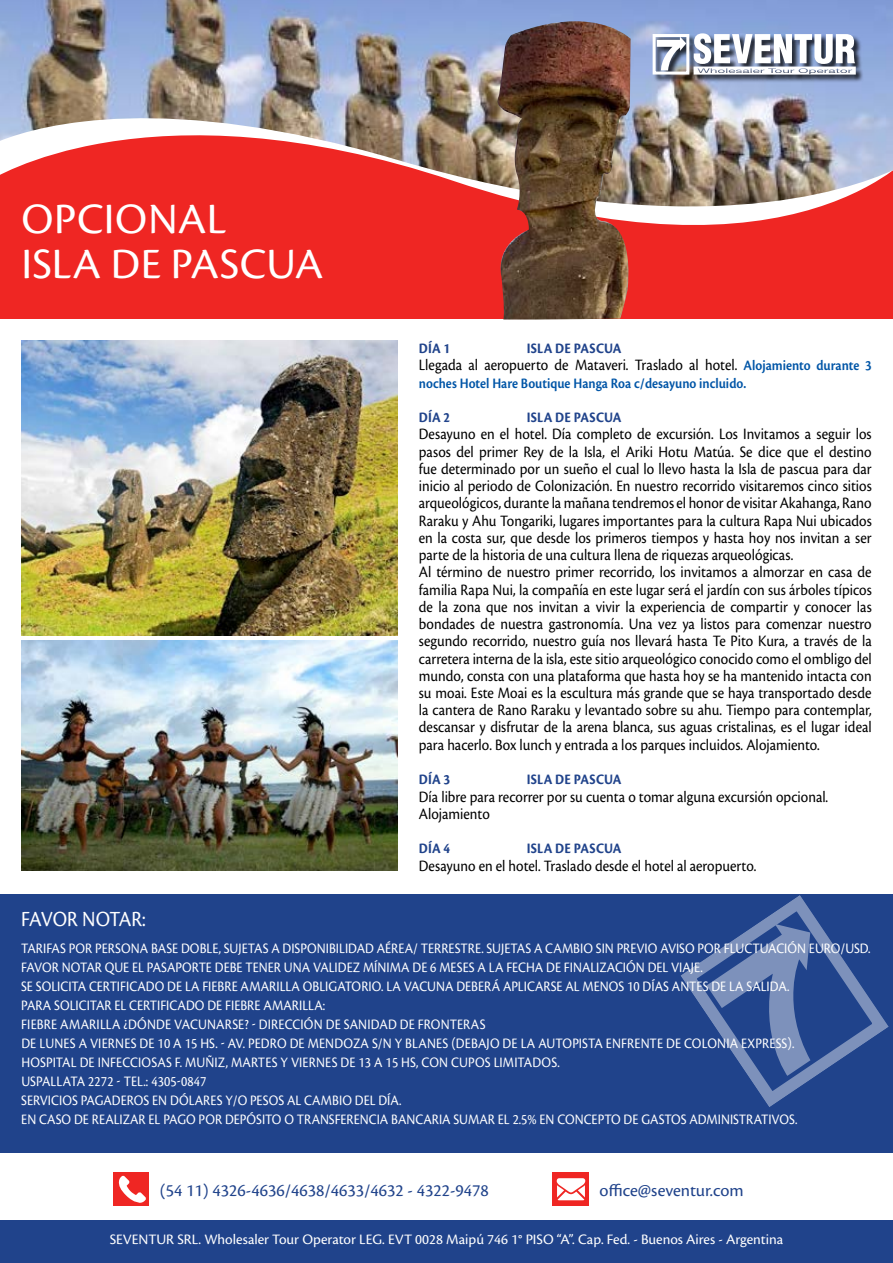
<style>
.page{position:relative;width:893px;height:1263px;background:#fff}
.page>*{position:absolute;margin:0;border:0;box-sizing:border-box;transform-origin:0 0}
.t1{font:45px/45px "Cronos Pro";letter-spacing:.015em;color:#fff}
.t2{font:22.5px "Cronos Pro";letter-spacing:-.02em;color:#fff;scale:.9 1}
.t3{font:18px "Cronos Pro";color:#20438b}
.t4{font:16.5px/17.2px "Cronos Pro";color:#000;scale:.9 1}
.t5{font:15px/18.9px "Cronos Pro";color:#fff;scale:.9 1}
.t6{font:15px "Cronos Pro";color:#fff}
.t7{font:700 15px "Cronos Pro";letter-spacing:.01em;color:#20438b;scale:.9 1}
.t8{font:600 15px "Cronos Pro";color:#0055a7;scale:.9 1}
.s1{font-weight:600;font-size:15px;color:#0055a7}
</style>
<div class="page">
<div style="left:0;top:125px;width:893px;height:194px;background:#ef2623"></div>
<svg style="left:632px;top:208px;width:183px;height:17px;fill:#fff"></svg>
<img style="left:0;top:0;width:893px;height:208px">
<img style="left:21px;top:640px;width:377px;height:230px">
<img style="left:21px;top:340px;width:377px;height:296px">
<div style="left:653px;top:34px;width:211px;height:49px;background:#000;opacity:.77"></div>
<div style="left:653px;top:34px;width:36px;height:41px;border:3px solid #fff"></div>
<svg style="left:657px;top:37px;width:29px;height:33px"></svg>
<svg style="left:694px;top:33px;width:162px;height:42px"></svg>
<div style="left:0;top:894px;width:893px;height:258px;background:#20438b"></div>
<svg style="left:680px;top:895px;width:209px;height:212px"></svg>
<div style="left:0;top:1220px;width:893px;height:43px;background:#20438b"></div>
<div style="left:553px;top:1172px;width:36px;height:34px;background:#ef2623"></div>
<svg style="left:557px;top:1178px;width:28px;height:22px"></svg>
<div style="left:114px;top:1172px;width:35px;height:34px;background:#ef2623"></div>
<svg style="left:118px;top:1175px;width:28px;height:28px"></svg>
<img style="left:496px;top:21px;width:136px;height:298px">
<h1 class="t1" style="left:21px;top:197px;width:303px">OPCIONAL<br>ISLA DE PASCUA</h1>
<p class="t7" style="left:419px;top:340px;width:36px">DÍA 1</p>
<p class="t7" style="left:527px;top:340px;width:107px">ISLA DE PASCUA</p>
<p class="t4" style="left:419px;top:357px;width:505px">Llegada al aeropuerto de Mataveri. Traslado al hotel. <span class="s1">Alojamiento durante 3</span></p>
<p class="t8" style="left:419px;top:374px;width:365px">noches Hotel Hare Boutique Hanga Roa c/desayuno incluido.</p>
<p class="t7" style="left:419px;top:409px;width:36px">DÍA 2</p>
<p class="t7" style="left:527px;top:409px;width:107px">ISLA DE PASCUA</p>
<p class="t4" style="left:419px;top:426px;width:505px">Desayuno en el hotel. Día completo de excursión. Los Invitamos a seguir los pasos del primer Rey de la Isla, el Ariki Hotu Matúa. Se dice que el destino fue determinado por un sueño el cual lo llevo hasta la Isla de pascua para dar inicio al periodo de Colonización. En nuestro recorrido visitaremos cinco sitios arqueológicos, durante la mañana tendremos el honor de visitar Akahanga, Rano Raraku y Ahu Tongariki, lugares importantes para la cultura Rapa Nui ubicados en la costa sur, que desde los primeros tiempos y hasta hoy nos invitan a ser parte de la historia de una cultura llena de riquezas arqueológicas.<br>Al término de nuestro primer recorrido, los invitamos a almorzar en casa de familia Rapa Nui, la compañía en este lugar será el jardín con sus árboles típicos de la zona que nos invitan a vivir la experiencia de compartir y conocer las bondades de nuestra gastronomía. Una vez ya listos para comenzar nuestro segundo recorrido, nuestro guía nos llevará hasta Te Pito Kura, a través de la carretera interna de la isla, este sitio arqueológico conocido como el ombligo del mundo, consta con una plataforma que hasta hoy se ha mantenido intacta con su moai. Este Moai es la escultura más grande que se haya transportado desde la cantera de Rano Raraku y levantado sobre su ahu. Tiempo para contemplar, descansar y disfrutar de la arena blanca, sus aguas cristalinas, es el lugar ideal para hacerlo. Box lunch y entrada a los parques incluidos. Alojamiento.</p>
<p class="t7" style="left:419px;top:771px;width:36px">DÍA 3</p>
<p class="t7" style="left:527px;top:771px;width:107px">ISLA DE PASCUA</p>
<p class="t4" style="left:419px;top:788px;width:456px">Día libre para recorrer por su cuenta o tomar alguna excursión opcional.<br>Alojamiento</p>
<p class="t7" style="left:419px;top:840px;width:36px">DÍA 4</p>
<p class="t7" style="left:527px;top:840px;width:107px">ISLA DE PASCUA</p>
<p class="t4" style="left:419px;top:857px;width:376px">Desayuno en el hotel. Traslado desde el hotel al aeropuerto.</p>
<h2 class="t2" style="left:21px;top:906px;width:140px">FAVOR NOTAR:</h2>
<p class="t5" style="left:21px;top:939px;width:945px">TARIFAS POR PERSONA BASE DOBLE, SUJETAS A DISPONIBILIDAD AÉREA/ TERRESTRE. SUJETAS A CAMBIO SIN PREVIO AVISO POR FLUCTUACIÓN EURO/USD.<br>FAVOR NOTAR QUE EL PASAPORTE DEBE TENER UNA VALIDEZ MÍNIMA DE 6 MESES A LA FECHA DE FINALIZACIÓN DEL VIAJE.<br>SE SOLICITA CERTIFICADO DE LA FIEBRE AMARILLA OBLIGATORIO. LA VACUNA DEBERÁ APLICARSE AL MENOS 10 DÍAS ANTES DE LA SALIDA.<br>PARA SOLICITAR EL CERTIFICADO DE FIEBRE AMARILLA:<br>FIEBRE AMARILLA ¿Dónde</p>
<p class="t5" style="left:174px;top:1015px;width:10px">vacunarse</p>
<p class="t5" style="left:244px;top:1015px;width:127px">? - DIRECCIÓN de Sanidad</p>
<p class="t5" style="left:400px;top:1015px;width:37px">de Fronteras</p>
<p class="t5" style="left:21px;top:1034px;width:29px">De lunes</p>
<p class="t5" style="left:79px;top:1034px;width:21px">a viernes</p>
<p class="t5" style="left:140px;top:1034px;width:138px">de 10 a 15 hs. - Av. Pedro</p>
<p class="t5" style="left:290px;top:1034px;width:43px">de Mendoza</p>
<p class="t5" style="left:372px;top:1034px;width:54px">S/N y Blanes</p>
<p class="t5" style="left:451px;top:1034px;width:14px">(debajo</p>
<p class="t5" style="left:503px;top:1034px;width:58px">de la Autopista</p>
<p class="t5" style="left:606px;top:1034px;width:9px">enfrente</p>
<p class="t5" style="left:666px;top:1034px;width:39px">de Colonia</p>
<p class="t5" style="left:741px;top:1034px;width:24px">Express</p>
<p class="t5" style="left:788px;top:1034px;width:9px">).</p>
<p class="t5" style="left:21px;top:1053px;width:19px">Hospital</p>
<p class="t5" style="left:80px;top:1053px;width:33px">de Infecciosas</p>
<p class="t5" style="left:175px;top:1053px;width:84px">F. Muñiz, Martes</p>
<p class="t5" style="left:281px;top:1053px;width:20px">y viernes</p>
<p class="t5" style="left:341px;top:1053px;width:101px">de 13 a 15 hs, con</p>
<p class="t5" style="left:451px;top:1053px;width:10px">cupos</p>
<p class="t5" style="left:494px;top:1053px;width:9px">limitados</p>
<p class="t5" style="left:558px;top:1053px;width:4px">.</p>
<p class="t5" style="left:21px;top:1072px;width:19px">Uspallata</p>
<p class="t5" style="left:21px;top:1072px;width:864px;text-indent:67px">2272 - Tel.: 4305-0847<br>SERVICIOS PAGADEROS EN DÓLARES Y/O PESOS AL CAMBIO DEL DÍA.<br>EN CASO DE REALIZAR EL PAGO POR DEPÓSITO O TRANSFERENCIA BANCARIA SUMAR EL 2.5% EN CONCEPTO DE GASTOS ADMINISTRATIVOS.</p>
<p class="t3" style="left:160px;top:1180px;width:331px">(54 11) 4326-4636/4638/4633/4632 - 4322-9478</p>
<p class="t3" style="left:600px;top:1180px;width:146px">office@seventur.com</p>
<p class="t6" style="left:110px;top:1230px;width:675px">SEVENTUR SRL. Wholesaler Tour Operator LEG. EVT 0028 Maipú 746 1° PISO “A”. Cap. Fed. - Buenos Aires - Argentina</p>
</div>
